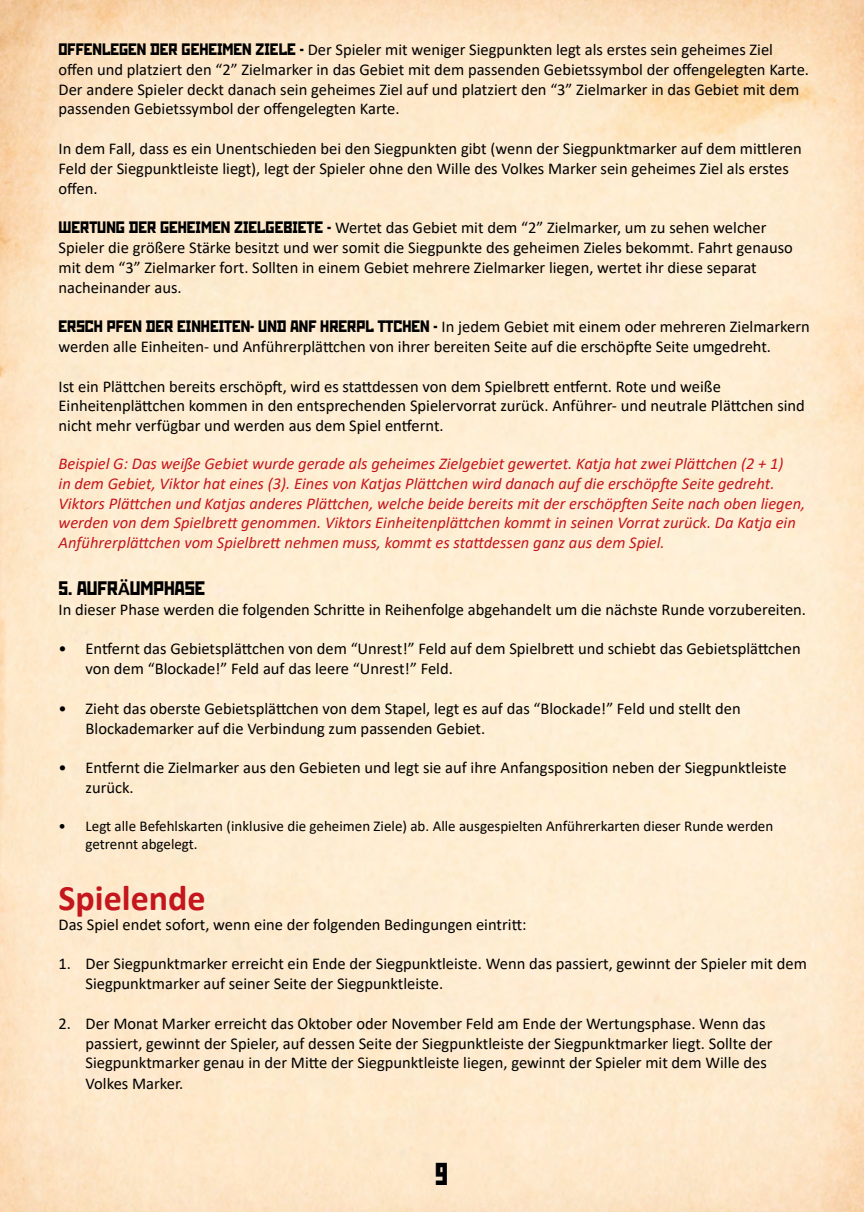
<style>
.page{position:relative;width:864px;height:1212px;background:#fff}
.page>*{position:absolute;margin:0;border:0;box-sizing:border-box;transform-origin:0 0}
.t1{font:700 36px "Calibri";color:#c4161c}
.t2{font:700 condensed 31.5px "Rodchenko";color:#000}
.t3{font:19.5px "Rodchenko";color:#000}
.t4{font:16.5px/19.8px "Calibri";color:#000}
.t5{font:italic 16.5px/19.8px "Calibri";color:#c4161c}
.t6{font:15px/18px "Calibri";color:#000}
.s1{font-family:"Rodchenko"}
.s2{font-family:"Calibri";font-weight:700}
</style>
<div class="page">
<p class="t4" style="left:58px;top:39px;width:751px"><span class="s1">OFFENLEGEN DER GEHEIMEN ZIELE -</span> Der Spieler mit weniger Siegpunkten legt als erstes sein geheimes Ziel offen und platziert den “2” Zielmarker in das Gebiet mit dem passenden Gebietssymbol der offengelegten Karte.<br>Der andere Spieler deckt danach sein geheimes Ziel auf und platziert den “3” Zielmarker in das Gebiet mit dem passenden Gebietssymbol der offengelegten Karte.</p>
<p class="t4" style="left:58px;top:138px;width:744px">In dem Fall, dass es ein Unentschieden bei den Siegpunkten gibt (wenn der Siegpunktmarker auf dem mittleren<br>Feld der Siegpunktleiste liegt), legt der Spieler ohne den Wille des Volkes Marker sein geheimes Ziel als erstes offen.</p>
<p class="t4" style="left:58px;top:217px;width:735px"><span class="s1">WERTUNG DER GEHEIMEN ZIELGEBIETE -</span> Wertet das Gebiet mit dem “2” Zielmarker, um zu sehen welcher Spieler die größere Stärke besitzt und wer somit die Siegpunkte des geheimen Zieles bekommt. Fahrt genauso mit dem “3” Zielmarker fort. Sollten in einem Gebiet mehrere Zielmarker liegen, wertet ihr diese separat nacheinander aus.</p>
<p class="t4" style="left:58px;top:316px;width:752px"><span class="s1">ERSCHÖPFEN DER EINHEITEN- UND ANF HRERPL TTCHEN -</span> In jedem Gebiet mit einem oder mehreren Zielmarkern werden alle Einheiten- und Anführerplättchen von ihrer bereiten Seite auf die erschöpfte Seite umgedreht.</p>
<p class="t4" style="left:58px;top:376px;width:747px">Ist ein Plättchen bereits erschöpft, wird es stattdessen von dem Spielbrett entfernt. Rote und weiße<br>Einheitenplättchen kommen in den entsprechenden Spielervorrat zurück. Anführer- und neutrale Plättchen sind nicht mehr verfügbar und werden aus dem Spiel entfernt.</p>
<p class="t5" style="left:58px;top:453px;width:748px">Beispiel G: Das weiße Gebiet wurde gerade als geheimes Zielgebiet gewertet. Katja hat zwei Plättchen (2 + 1)<br>in dem Gebiet, Viktor hat eines (3). Eines von Katjas Plättchen wird danach auf die erschöpfte Seite gedreht.<br>Viktors Plättchen und Katjas anderes Plättchen, welche beide bereits mit der erschöpften Seite nach oben liegen, werden von dem Spielbrett genommen. Viktors Einheitenplättchen kommt in seinen Vorrat zurück. Da Katja ein Anführerplättchen vom Spielbrett nehmen muss, kommt es stattdessen ganz aus dem Spiel.</p>
<p class="t3" style="left:58px;top:577px;width:148px">5. AUFR<span class="s2">Ä</span>UMPHASE</p>
<p class="t4" style="left:58px;top:599px;width:748px">In dieser Phase werden die folgenden Schritte in Reihenfolge abgehandelt um die nächste Runde vorzubereiten.</p>
<p class="t4" style="left:85px;top:639px;width:716px;text-indent:-27px">• Entfernt das Gebietsplättchen von dem “Unrest!” Feld auf dem Spielbrett und schiebt das Gebietsplättchen von dem “Blockade!” Feld auf das leere “Unrest!” Feld.</p>
<p class="t4" style="left:85px;top:698px;width:656px;text-indent:-27px">• Zieht das oberste Gebietsplättchen von dem Stapel, legt es auf das “Blockade!” Feld und stellt den<br>Blockademarker auf die Verbindung zum passenden Gebiet.</p>
<p class="t4" style="left:85px;top:757px;width:702px;text-indent:-27px">• Entfernt die Zielmarker aus den Gebieten und legt sie auf ihre Anfangsposition neben der Siegpunktleiste zurück.</p>
<p class="t6" style="left:86px;top:816px;width:689px;text-indent:-27px">• Legt alle Befehlskarten (inklusive die geheimen Ziele) ab. Alle ausgespielten Anführerkarten dieser Runde werden getrennt abgelegt.</p>
<h1 class="t1" style="left:58px;top:872px;width:149px">Spielende</h1>
<p class="t4" style="left:58px;top:914px;width:469px">Das Spiel endet sofort, wenn eine der folgenden Bedingungen eintritt:</p>
<p class="t4" style="left:85px;top:954px;width:722px;text-indent:-27px">1. Der Siegpunktmarker erreicht ein Ende der Siegpunktleiste. Wenn das passiert, gewinnt der Spieler mit dem<br>Siegpunktmarker auf seiner Seite der Siegpunktleiste.</p>
<p class="t4" style="left:85px;top:1013px;width:688px;line-height:20.2px;text-indent:-27px">2. Der Monat Marker erreicht das Oktober oder November Feld am Ende der Wertungsphase. Wenn das passiert, gewinnt der Spieler, auf dessen Seite der Siegpunktleiste der Siegpunktmarker liegt. Sollte der Siegpunktmarker genau in der Mitte der Siegpunktleiste liegen, gewinnt der Spieler mit dem Wille des Volkes Marker.</p>
<h2 class="t2" style="left:434px;top:1157px;width:15px">9</h2>
</div>
